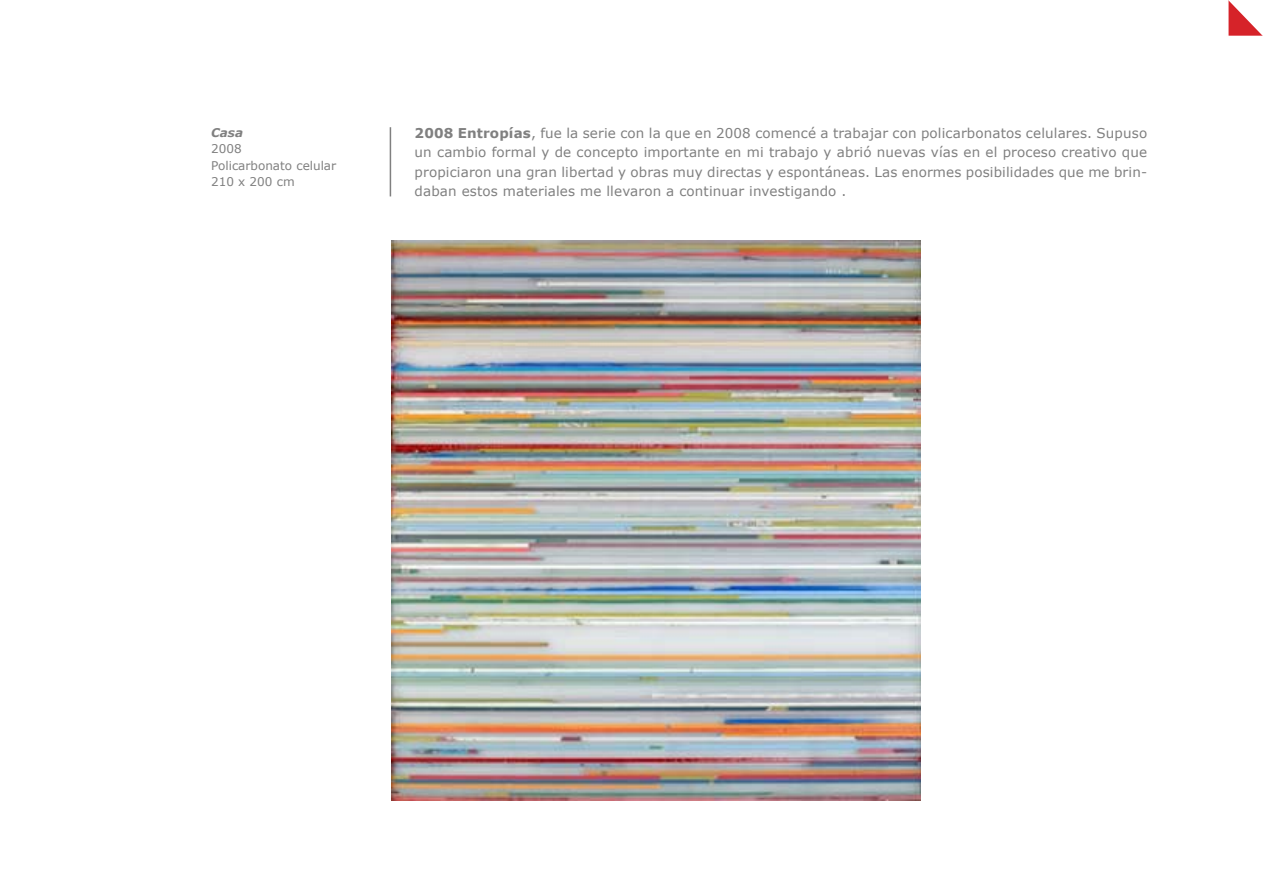
<style>
.page{position:relative;width:1263px;height:893px;background:#fff}
.page>*{position:absolute;margin:0;border:0;box-sizing:border-box;transform-origin:0 0}
.t1{font:13.5px/19.5px "Verdana";letter-spacing:.01em;color:#808080;text-align:justify}
.t2{font:12px/16.5px "Verdana";color:#808080}
.t3{font:italic 700 12px "Verdana";color:#808080}
.s1{font-weight:700}
</style>
<div class="page">
<hr style="left:390px;top:127px;width:1px;height:69px;background:#808080">
<svg style="left:1228px;top:0;width:35px;height:36px"></svg>
<img style="left:391px;top:241px;width:530px;height:559px">
<p class="t3" style="left:211px;top:125px;width:33px">Casa</p>
<p class="t2" style="left:211px;top:140px;width:127px">2008<br>Policarbonato celular<br>210 x 200 cm</p>
<p class="t1" style="left:415px;top:123px;width:734px"><span class="s1">2008 Entropías</span>, fue la serie con la que en 2008 comencé a trabajar con policarbonatos celulares. Supuso un cambio formal y de concepto importante en mi trabajo y abrió nuevas vías en el proceso creativo que propiciaron una gran libertad y obras muy directas y espontáneas. Las enormes posibilidades que me brin&shy;daban estos materiales me llevaron a continuar investigando .</p>
</div>
